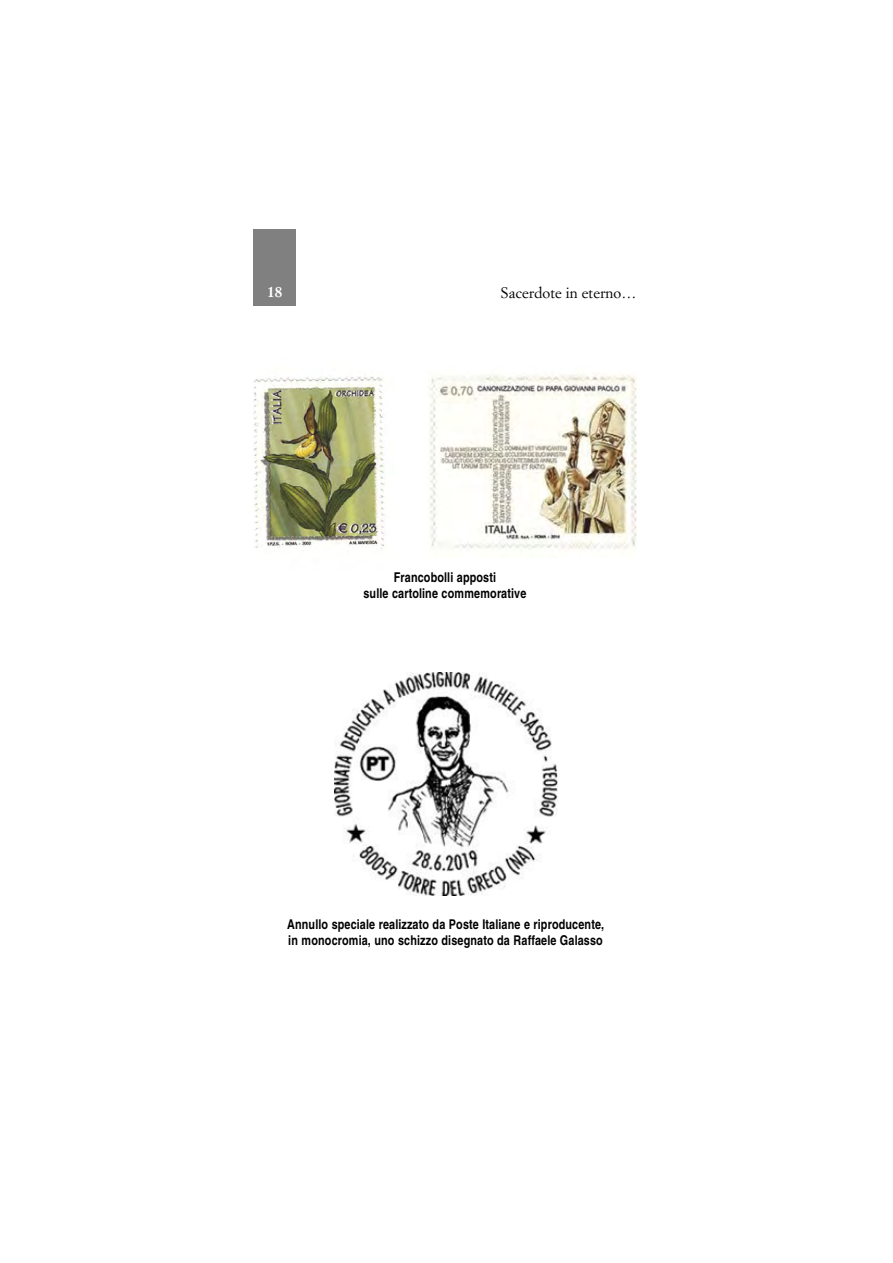
<style>
.page{position:relative;width:893px;height:1263px;background:#fff}
.page>*{position:absolute;margin:0;border:0;box-sizing:border-box;transform-origin:0 0}
.t1{font:15px "Simoncini Garamond";color:#000}
.t2{font:700 15px "Simoncini Garamond";color:#fff}
.t3{font:700 condensed 13.5px/16.2px "Helvetica";color:#000}
</style>
<div class="page">
<div style="left:253px;top:230px;width:43px;height:76px;background:#808080"></div>
<img style="left:334px;top:673px;width:223px;height:222px">
<img style="left:253px;top:376px;width:132px;height:174px">
<img style="left:428px;top:374px;width:208px;height:176px">
<p class="t2" style="left:267px;top:285px;width:16px">18</p>
<p class="t1" style="left:501px;top:286px;width:137px">Sacerdote in eterno…</p>
<p class="t3" style="left:363px;top:570px;width:164px;text-align:center">Francobolli apposti<br>sulle cartoline commemorative</p>
<p class="t3" style="left:287px;top:917px;width:319px">Annullo speciale realizzato da Poste Italiane e riproducente, in monocromia, uno schizzo disegnato da Raffaele Galasso</p>
</div>
